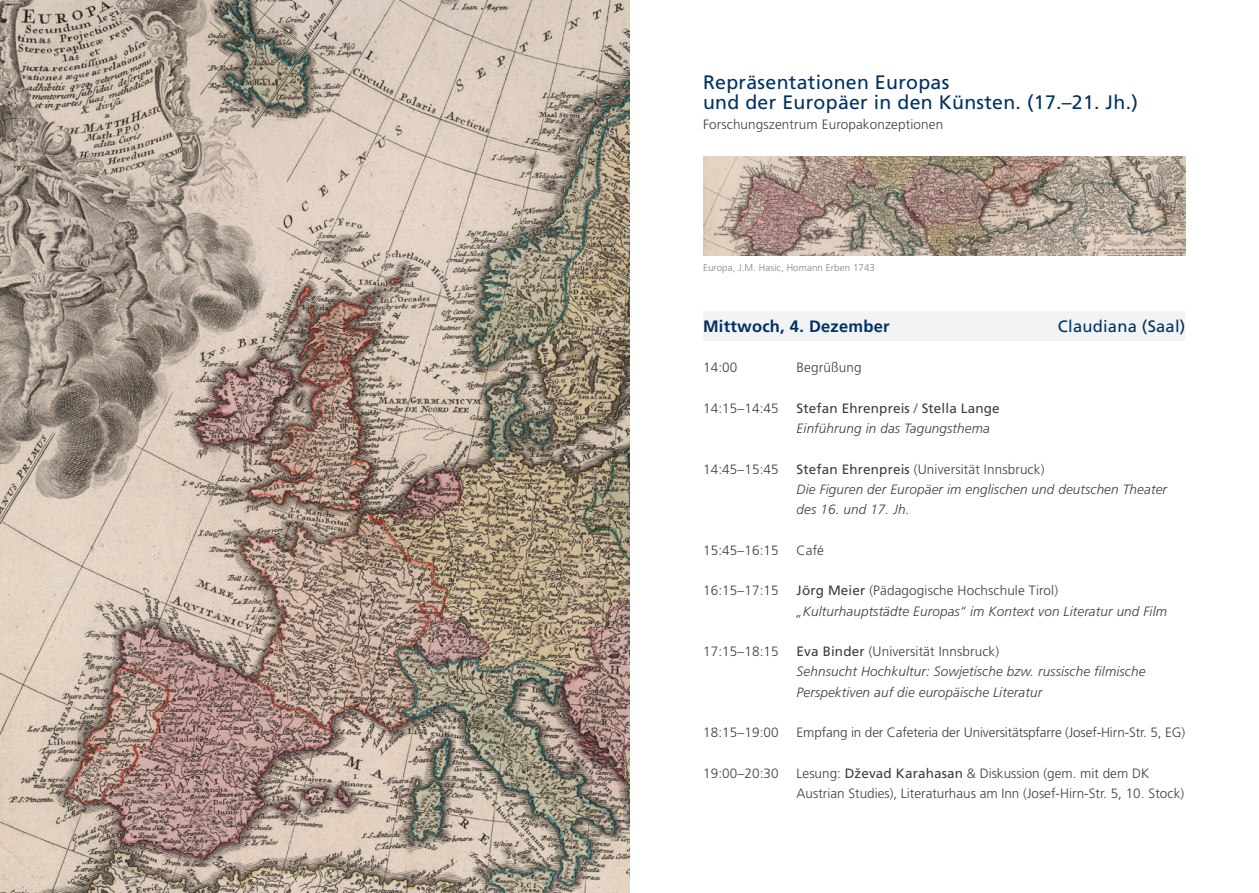
<style>
.page{position:relative;width:1259px;height:893px;background:#fff}
.page>*{position:absolute;margin:0;border:0;box-sizing:border-box;transform-origin:0 0}
.t1{font:19.5px/20.2px "Frutiger";letter-spacing:.015em;color:#003163}
.t2{font:700 16.5px "Frutiger";letter-spacing:.015em;color:#003163}
.t3{font:16.5px "Frutiger";letter-spacing:.015em;color:#003163}
.t4{font:italic 300 13.5px/20.2px "Frutiger";letter-spacing:.01em;color:#3e3e3f}
.t5{font:300 13.5px/20.2px "Frutiger";color:#3e3e3f}
.t6{font:13.5px/20.2px "Frutiger";letter-spacing:.01em;color:#3e3e3f}
.t7{font:300 9.75px "Frutiger";letter-spacing:.01em;color:#808285}
.s1{font-weight:300}
.s2{font-weight:300;font-style:italic}
.s3{font-weight:400;font-style:normal}
.s4{font-style:normal}
.s5{font-weight:400}
</style>
<div class="page">
<div style="left:703px;top:311px;width:482px;height:30px;background:#f2f3f4"></div>
<img style="left:703px;top:157px;width:482px;height:99px">
<img style="left:0;top:0;width:629px;height:893px">
<h1 class="t1" style="left:703px;top:72px;width:436px">Repräsentationen Europas<br>und der Europäer in den Künsten. (17.–21. Jh.)</h1>
<p class="t5" style="left:703px;top:115px;width:242px">Forschungszentrum Europakonzeptionen</p>
<p class="t7" style="left:703px;top:262px;width:173px">Europa, J.M. Hasic, Homann Erben 1743</p>
<p class="t2" style="left:703px;top:317px;width:188px">Mittwoch, 4. Dezember</p>
<p class="t3" style="left:1058px;top:317px;width:129px">Claudiana (Saal)</p>
<p class="t5" style="left:703px;top:358px;width:36px">14:00</p>
<p class="t5" style="left:796px;top:358px;width:66px">Begrüßung</p>
<p class="t5" style="left:703px;top:398px;width:77px">14:15–14:45</p>
<p class="t6" style="left:796px;top:398px;width:205px">Stefan Ehrenpreis <span class="s1">/</span> Stella Lange<br><span class="s2">Einführung in das Tagungsthema</span></p>
<p class="t5" style="left:703px;top:459px;width:77px">14:45–15:45</p>
<p class="t4" style="left:796px;top:459px;width:372px"><span class="s3">Stefan Ehrenpreis</span> <span class="s4">(Universität Innsbruck)<br></span>Die Figuren der Europäer im englischen und deutschen Theater des 16. und 17. Jh.</p>
<p class="t5" style="left:703px;top:540px;width:77px">15:45–16:15</p>
<p class="t5" style="left:796px;top:540px;width:29px">Café</p>
<p class="t5" style="left:703px;top:580px;width:77px">16:15–17:15</p>
<p class="t4" style="left:796px;top:580px;width:372px"><span class="s3">Jörg Meier</span> <span class="s4">(Pädagogische Hochschule Tirol) </span>„Kulturhauptstädte Europas“ im Kontext von Literatur und Film</p>
<p class="t5" style="left:703px;top:641px;width:77px">17:15–18:15</p>
<p class="t4" style="left:796px;top:641px;width:350px"><span class="s3">Eva Binder</span> <span class="s4">(Universität Innsbruck)<br></span>Sehnsucht Hochkultur: Sowjetische bzw. russische filmische<br>Perspektiven auf die europäische Literatur</p>
<p class="t5" style="left:703px;top:722px;width:77px">18:15–19:00</p>
<p class="t5" style="left:796px;top:722px;width:390px">Empfang in der Cafeteria der Universitätspfarre (Josef-Hirn-Str. 5, EG)</p>
<p class="t5" style="left:703px;top:763px;width:77px">19:00–20:30</p>
<p class="t5" style="left:796px;top:763px;width:389px">Lesung: <span class="s5">Dževad Karahasan</span> &amp; Diskussion (gem. mit dem DK<br>Austrian Studies), Literaturhaus am Inn (Josef-Hirn-Str. 5, 10. Stock)</p>
</div>
